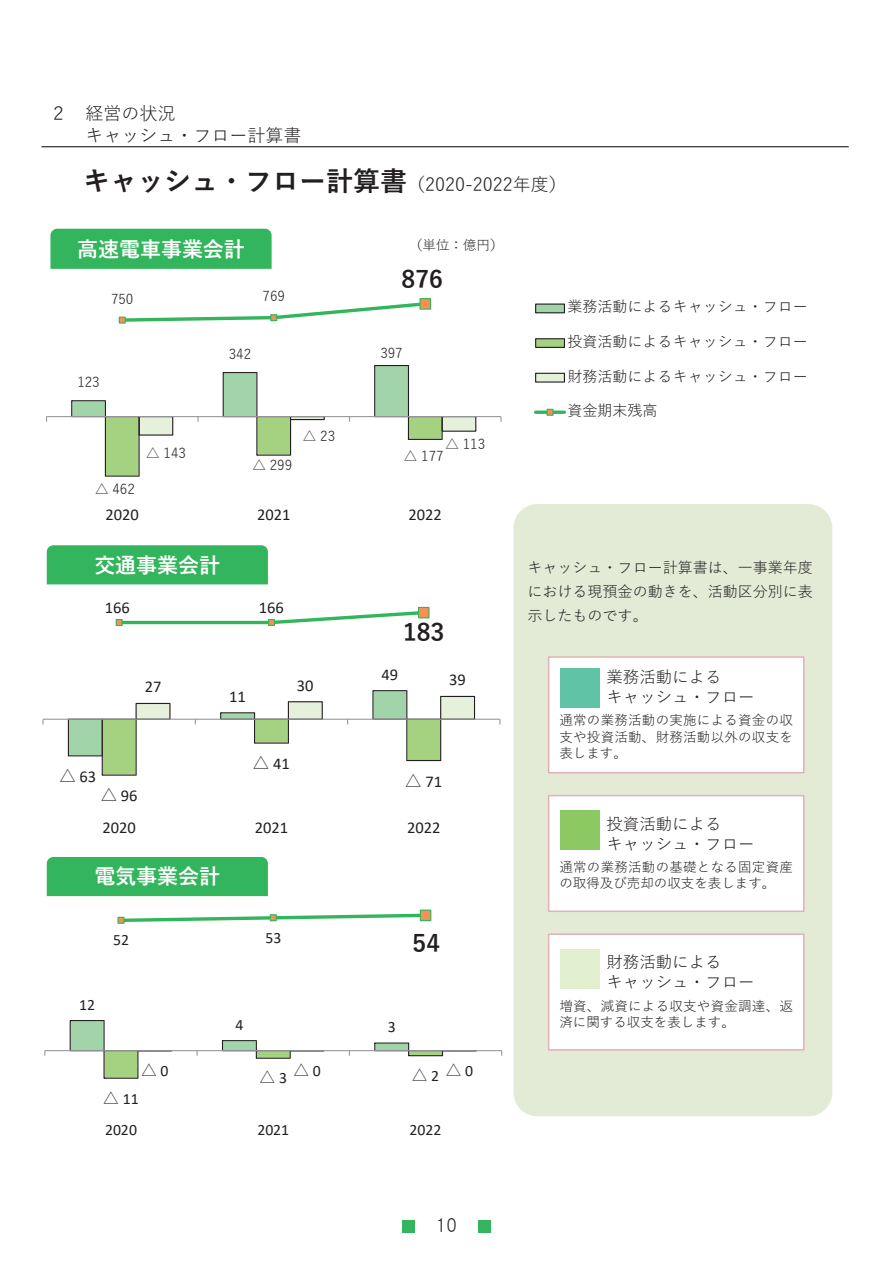
<style>
.page{position:relative;width:893px;height:1263px;background:#fff}
.page>*{position:absolute;margin:0;border:0;box-sizing:border-box;transform-origin:0 0}
.t1{font:700 24px "Yu Gothic";color:#231f20}
.t2{font:700 21px "Yu Gothic";color:#fff}
.t3{font:18px/21.6px "Yu Gothic";color:#231f20}
.t4{font:18px "HGS Gothic M";color:#231f20}
.t5{font:16.5px "Calibri";color:#231f20}
.t6{font:16.5px/19.8px "Yu Gothic";color:#231f20}
.t7{font:15.75px "Calibri";color:#231f20}
.t8{font:15.75px "Yu Gothic";color:#231f20}
.t9{font:15px/24px "Yu Gothic";color:#231f20;text-align:justify}
.t10{font:13.5px/16.2px "Yu Gothic";letter-spacing:.015em;color:#231f20}
.s1{font-weight:700;font-size:27px}
.s2{font-family:"Yu Gothic"}
.s3{font-family:"Calibri"}
</style>
<div class="page">
<div style="left:513px;top:504px;width:319px;height:612px;background:#e3ebd7;border-radius:24px"></div>
<hr style="left:42px;top:146px;width:807px;height:1px;background:#231f20">
<hr style="left:43px;top:719px;width:457px;height:1px;background:#989a9d">
<svg style="left:68px;top:690px;width:408px;height:86px"></svg>
<svg style="left:116px;top:611px;width:311px;height:15px"></svg>
<div style="left:268px;top:619px;width:7px;height:7px;border:1px solid #33b55d"></div>
<div style="left:419px;top:607px;width:10px;height:11px;background:#f69153"></div>
<div style="left:418px;top:607px;width:12px;height:11px;border:1px solid #33b55d"></div>
<hr style="left:47px;top:416px;width:454px;height:1px;background:#989a9d">
<svg style="left:71px;top:365px;width:406px;height:112px"></svg>
<svg style="left:119px;top:302px;width:300px;height:21px"></svg>
<div style="left:270px;top:314px;width:7px;height:7px;border:1px solid #33b55d"></div>
<div style="left:420px;top:299px;width:10px;height:10px;background:#f69153"></div>
<div style="left:419px;top:298px;width:12px;height:12px;border:1px solid #33b55d"></div>
<div style="left:536px;top:304px;width:28px;height:9px;background:#a1d4a8"></div>
<div style="left:535px;top:303px;width:30px;height:10px;border:1px solid #231f20"></div>
<div style="left:536px;top:339px;width:28px;height:8px;background:#a5d280"></div>
<div style="left:535px;top:338px;width:30px;height:10px;border:1px solid #231f20"></div>
<div style="left:536px;top:373px;width:28px;height:9px;background:#e6f1dc"></div>
<div style="left:535px;top:373px;width:30px;height:10px;border:1px solid #231f20"></div>
<svg style="left:536px;top:410px;width:28px;height:4px"></svg>
<svg style="left:548px;top:411px;width:4px;height:3px"></svg>
<div style="left:546px;top:409px;width:8px;height:7px;border:1px solid #33b55d"></div>
<div style="left:50px;top:229px;width:222px;height:40px;background:#33b55d"></div>
<div style="left:47px;top:545px;width:221px;height:39px;background:#33b55d"></div>
<div style="left:47px;top:857px;width:221px;height:39px;background:#33b55d"></div>
<hr style="left:443px;top:1051px;width:33px;height:1px;background:#e6f1dc">
<hr style="left:45px;top:1050px;width:457px;height:1px;background:#989a9d">
<svg style="left:70px;top:1020px;width:373px;height:59px"></svg>
<svg style="left:118px;top:912px;width:311px;height:12px"></svg>
<div style="left:270px;top:914px;width:7px;height:7px;border:1px solid #33b55d"></div>
<div style="left:420px;top:910px;width:11px;height:10px;background:#f69153"></div>
<div style="left:420px;top:909px;width:11px;height:12px;border:1px solid #33b55d"></div>
<div style="left:548px;top:656px;width:257px;height:118px;background:#fff"></div>
<div style="left:560px;top:669px;width:40px;height:39px;background:#61c3a5"></div>
<div style="left:548px;top:795px;width:257px;height:117px;background:#fff"></div>
<div style="left:560px;top:810px;width:40px;height:39px;background:#8dc962"></div>
<div style="left:548px;top:933px;width:257px;height:118px;background:#fff"></div>
<div style="left:560px;top:949px;width:40px;height:40px;background:#e2efce"></div>
<div style="left:402px;top:1219px;width:13px;height:13px;background:#34b55d"></div>
<div style="left:478px;top:1219px;width:13px;height:13px;background:#34b55d"></div>
<h3 class="t3" style="left:85px;top:101px;width:217px;text-indent:-36px">２ 経営の状況<br>キャッシュ・フロー計算書</h3>
<h3 class="t3" style="left:83px;top:171px;width:485px"><span class="s1">キャッシュ・フロー計算書</span>（2020-2022年度）</h3>
<h2 class="t2" style="left:77px;top:237px;width:169px">高速電車事業会計</h2>
<p class="t10" style="left:111px;top:289px;width:24px">750</p>
<p class="t10" style="left:263px;top:286px;width:24px">769</p>
<p class="t10" style="left:409px;top:235px;width:96px">（単位：億円）</p>
<h1 class="t1" style="left:402px;top:266px;width:43px">876</h1>
<p class="t10" style="left:77px;top:373px;width:24px">123</p>
<p class="t10" style="left:229px;top:344px;width:24px">342</p>
<p class="t10" style="left:380px;top:343px;width:24px">397</p>
<p class="t10" style="left:95px;top:479px;width:41px">△ 462</p>
<p class="t10" style="left:303px;top:426px;width:34px">△ 23</p>
<p class="t10" style="left:445px;top:434px;width:41px">△ 113</p>
<p class="t10" style="left:146px;top:443px;width:41px">△ 143</p>
<p class="t10" style="left:404px;top:446px;width:41px">△ 177</p>
<p class="t10" style="left:252px;top:455px;width:41px">△ 299</p>
<p class="t5" style="left:106px;top:503px;width:35px">2020</p>
<p class="t5" style="left:257px;top:503px;width:35px">2021</p>
<p class="t5" style="left:409px;top:503px;width:35px">2022</p>
<h2 class="t2" style="left:94px;top:553px;width:127px">交通事業会計</h2>
<p class="t5" style="left:105px;top:596px;width:27px">166</p>
<p class="t5" style="left:259px;top:596px;width:27px">166</p>
<h1 class="t1" style="left:403px;top:618px;width:43px">183</h1>
<p class="t5" style="left:382px;top:662px;width:18px">49</p>
<p class="t5" style="left:145px;top:675px;width:18px">27</p>
<p class="t5" style="left:297px;top:674px;width:18px">30</p>
<p class="t5" style="left:449px;top:668px;width:18px">39</p>
<p class="t5" style="left:229px;top:685px;width:18px">11</p>
<p class="t5" style="left:59px;top:765px;width:38px"><span class="s2">△</span> 63</p>
<p class="t5" style="left:101px;top:784px;width:38px"><span class="s2">△</span> 96</p>
<p class="t5" style="left:253px;top:752px;width:38px"><span class="s2">△</span> 41</p>
<p class="t5" style="left:405px;top:770px;width:38px"><span class="s2">△</span> 71</p>
<p class="t5" style="left:102px;top:816px;width:35px">2020</p>
<p class="t5" style="left:255px;top:816px;width:35px">2021</p>
<p class="t5" style="left:407px;top:816px;width:35px">2022</p>
<h2 class="t2" style="left:94px;top:865px;width:127px">電気事業会計</h2>
<p class="t7" style="left:113px;top:929px;width:18px">52</p>
<p class="t7" style="left:265px;top:926px;width:18px">53</p>
<h1 class="t1" style="left:413px;top:929px;width:29px">54</h1>
<p class="t7" style="left:79px;top:993px;width:18px">12</p>
<p class="t7" style="left:235px;top:1013px;width:9px">4</p>
<p class="t7" style="left:388px;top:1016px;width:9px">3</p>
<p class="t8" style="left:141px;top:1055px;width:29px">△<span class="s3">0</span></p>
<p class="t7" style="left:103px;top:1087px;width:37px"><span class="s2">△</span> 11</p>
<p class="t8" style="left:293px;top:1055px;width:29px">△<span class="s3">0</span></p>
<p class="t8" style="left:446px;top:1055px;width:29px">△<span class="s3">0</span></p>
<p class="t8" style="left:260px;top:1063px;width:29px">△<span class="s3">3</span></p>
<p class="t8" style="left:412px;top:1060px;width:29px">△<span class="s3">2</span></p>
<p class="t7" style="left:105px;top:1119px;width:33px">2020</p>
<p class="t7" style="left:257px;top:1119px;width:33px">2021</p>
<p class="t7" style="left:410px;top:1119px;width:33px">2022</p>
<h3 class="t4" style="left:436px;top:1216px;width:23px">10</h3>
<p class="t9" style="left:567px;top:293px;width:242px">業務活動によるキャッシュ・フロー</p>
<p class="t9" style="left:567px;top:328px;width:242px">投資活動によるキャッシュ・フロー</p>
<p class="t9" style="left:567px;top:362px;width:242px">財務活動によるキャッシュ・フロー</p>
<p class="t9" style="left:567px;top:397px;width:92px">資金期末残高</p>
<p class="t9" style="left:527px;top:554px;width:287px">キャッシュ・フロー計算書は、一事業年度における現預金の動きを、活動区分別に表示したものです。</p>
<p class="t6" style="left:606px;top:665px;width:150px">業務活動による<br>キャッシュ・フロー</p>
<p class="t10" style="left:559px;top:711px;width:235px;text-align:justify">通常の業務活動の実施による資金の収支や投資活動、財務活動以外の収支を表します。</p>
<p class="t6" style="left:606px;top:812px;width:150px">投資活動による<br>キャッシュ・フロー</p>
<p class="t10" style="left:559px;top:857px;width:235px">通常の業務活動の基礎となる固定資産の取得及び売却の収支を表します。</p>
<p class="t6" style="left:606px;top:950px;width:150px">財務活動による<br>キャッシュ・フロー</p>
<p class="t10" style="left:559px;top:996px;width:235px">増資、減資による収支や資金調達、返済に関する収支を表します。</p>
</div>
